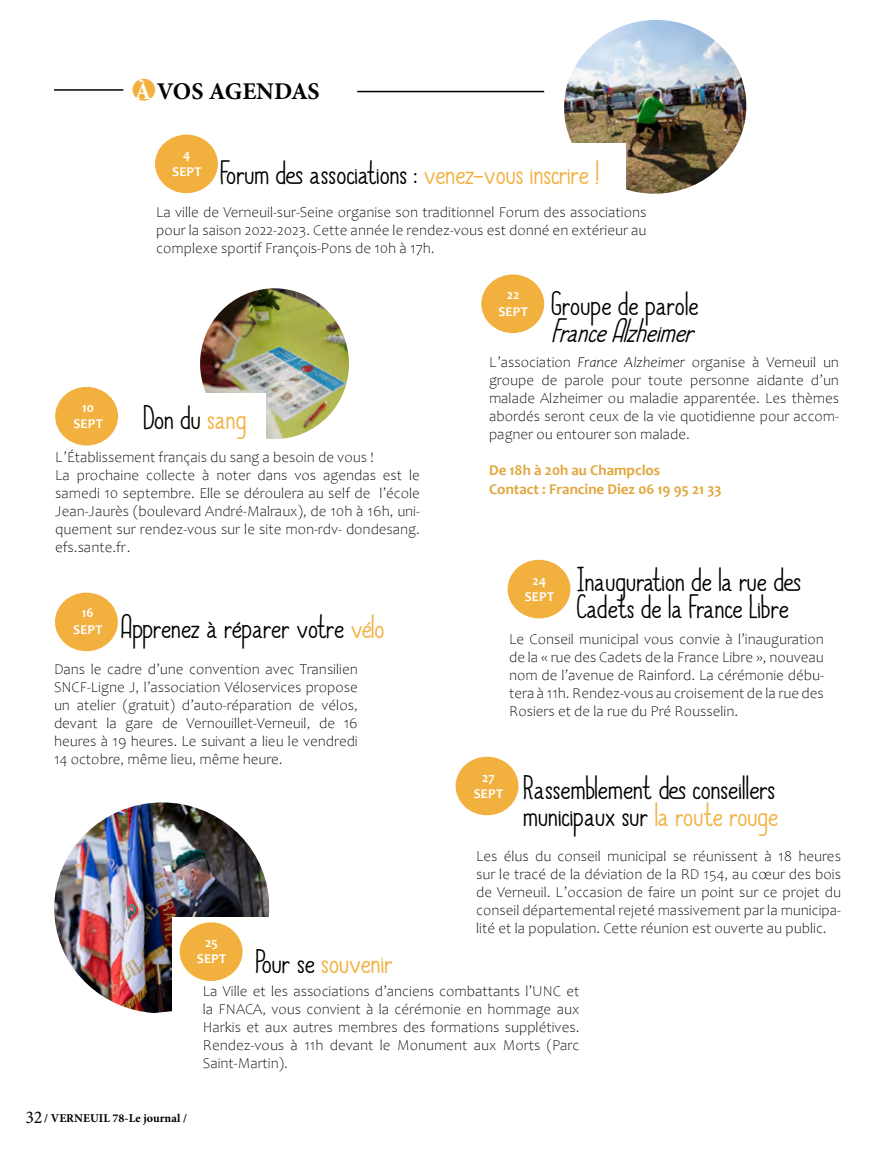
<style>
.page{position:relative;width:893px;height:1157px;background:#fff}
.page>*{position:absolute;margin:0;border:0;box-sizing:border-box;transform-origin:0 0}
.t1{font:31.5px/27px "Always Together";color:#000}
.t2{font:31.5px "Always Together";letter-spacing:-.025em;color:#000}
.t3{font:italic 31.5px "Always Together";color:#000}
.t4{font:31.5px "Always Together";color:#f2b03e}
.t5{font:700 24px "Minion Pro";letter-spacing:-.005em;color:#000}
.t6{font:300 15px/18px "Candara";color:#000;text-align:justify}
.t7{font:700 15px/18px "Candara";color:#e1a63a}
.t8{font:700 13.5px/16.2px "Candara";letter-spacing:.01em;color:#fff;text-align:center}
.t9{font:700 12px "Minion Pro";color:#000}
.s1{color:#fff}
.s2{color:#f2b03e}
.s3{font-style:italic}
.s4{color:#000}
.s5{font-weight:400;font-size:18px}
</style>
<div class="page">
<img style="left:54px;top:802px;width:216px;height:211px">
<div style="left:172px;top:917px;width:175px;height:150px;background:#fffffd"></div>
<img style="left:200px;top:288px;width:149px;height:151px">
<div style="left:180px;top:393px;width:86px;height:70px;background:#fffffd"></div>
<div style="left:180px;top:922px;width:63px;height:59px;background:#f2b03e;border-radius:50%"></div>
<div style="left:456px;top:756px;width:62px;height:59px;background:#f2b03e;border-radius:50%"></div>
<div style="left:133px;top:79px;width:22px;height:22px;background:#f2b03e;border-radius:50%"></div>
<hr style="left:54px;top:89px;width:69px;height:2px;background:#000">
<hr style="left:357px;top:91px;width:187px;height:1px;background:#000">
<div style="left:55px;top:387px;width:63px;height:58px;background:#f2b03e;border-radius:50%"></div>
<div style="left:55px;top:592px;width:63px;height:59px;background:#f2b03e;border-radius:50%"></div>
<div style="left:508px;top:560px;width:62px;height:58px;background:#f2b03e;border-radius:50%"></div>
<div style="left:481px;top:274px;width:63px;height:59px;background:#f2b03e;border-radius:50%"></div>
<img style="left:564px;top:20px;width:183px;height:174px">
<div style="left:521px;top:144px;width:104px;height:58px;background:#fffffd"></div>
<div style="left:155px;top:135px;width:63px;height:58px;background:#f2b03e;border-radius:50%"></div>
<h2 class="t5" style="left:135px;top:74px;width:187px"><span class="s1">À</span> VOS AGENDAS</h2>
<p class="t8" style="left:172px;top:147px;width:31px">4<br>SEPT</p>
<p class="t6" style="left:156px;top:204px;width:492px">La ville de Verneuil-sur-Seine organise son traditionnel Forum des associations pour la saison 2022-2023. Cette année le rendez-vous est donné en extérieur au complexe sportif François-Pons de 10h à 17h.</p>
<h1 class="t1" style="left:220px;top:158px;width:380px">Forum des associations : <span class="s2">venez-vous inscrire !</span></h1>
<p class="t8" style="left:73px;top:399px;width:31px">10<br>SEPT</p>
<h1 class="t1" style="left:143px;top:403px;width:104px">Don du <span class="s2">sang</span></h1>
<p class="t6" style="left:55px;top:448px;width:366px;text-align:left">L’Établissement français du sang a besoin de vous !<br>La prochaine collecte à noter dans vos agendas est le samedi 10 septembre. Elle se déroulera au self de l’école Jean-Jaurès (boulevard André-Malraux), de 10h à 16h, uni&shy;quement sur rendez-vous sur le site mon-rdv- dondesang. efs.sante.fr.</p>
<p class="t8" style="left:73px;top:605px;width:31px">16<br>SEPT</p>
<h1 class="t2" style="left:121px;top:602px;width:265px">Apprenez à réparer votre <span class="s2">vélo</span></h1>
<p class="t6" style="left:54px;top:660px;width:305px">Dans le cadre d’une convention avec Transilien SNCF-Ligne J, l’association Véloservices propose un atelier (gratuit) d’auto-réparation de vélos, devant la gare de Vernouillet-Verneuil, de 16 heures à 19 heures. Le suivant a lieu le vendredi 14 octobre, même lieu, même heure.</p>
<h1 class="t1" style="left:551px;top:290px;width:149px">Groupe de parole</h1>
<p class="t8" style="left:498px;top:287px;width:31px">22<br>SEPT</p>
<h1 class="t3" style="left:551px;top:306px;width:156px">FranceAlzheimer</h1>
<p class="t6" style="left:489px;top:354px;width:351px">L’association <span class="s3">France Alzheimer</span> organise à Verneuil un groupe de parole pour toute personne aidante d’un malade Alzheimer ou maladie apparentée. Les thèmes abordés seront ceux de la vie quotidienne pour accom&shy;pagner ou entourer son malade.</p>
<p class="t7" style="left:489px;top:461px;width:234px">De 18h à 20h au Champclos<br>Contact : Francine Diez 06 19 95 21 33</p>
<h1 class="t1" style="left:576px;top:565px;width:226px">Inauguration de la rue des<br>Cadets de la France Libre</h1>
<p class="t6" style="left:509px;top:630px;width:316px">Le Conseil municipal vous convie à l’inauguration de la « rue des Cadets de la France Libre », nouveau nom de l’avenue de Rainford. La cérémonie débu&shy;tera à 11h. Rendez-vous au croisement de la rue des Rosiers et de la rue du Pré Rousselin.</p>
<p class="t8" style="left:525px;top:572px;width:31px">24<br>SEPT</p>
<p class="t8" style="left:474px;top:769px;width:31px">27<br>SEPT</p>
<h1 class="t1" style="left:523px;top:774px;width:257px">Rassemblement des conseillers municipaux sur <span class="s2">la route rouge</span></h1>
<p class="t6" style="left:476px;top:847px;width:366px">Les élus du conseil municipal se réunissent à 18 heures sur le tracé de la déviation de la RD 154, au cœur des bois de Verneuil. L’occasion de faire un point sur ce projet du conseil départemental rejeté massivement par la municipa&shy;lité et la population. Cette réunion est ouverte au public.</p>
<p class="t8" style="left:197px;top:934px;width:31px">25<br>SEPT</p>
<h1 class="t4" style="left:256px;top:936px;width:139px"><span class="s4">Pour se</span> souvenir</h1>
<p class="t6" style="left:203px;top:982px;width:378px">La Ville et les associations d’anciens combattants l’UNC et la FNACA, vous convient à la cérémonie en hommage aux Harkis et aux autres membres des formations supplétives.<br>Rendez-vous à 11h devant le Monument aux Morts (Parc Saint-Martin).</p>
<p class="t9" style="left:26px;top:1109px;width:163px"><span class="s5">32</span> / VERNEUIL 78-Le journal /</p>
</div>
